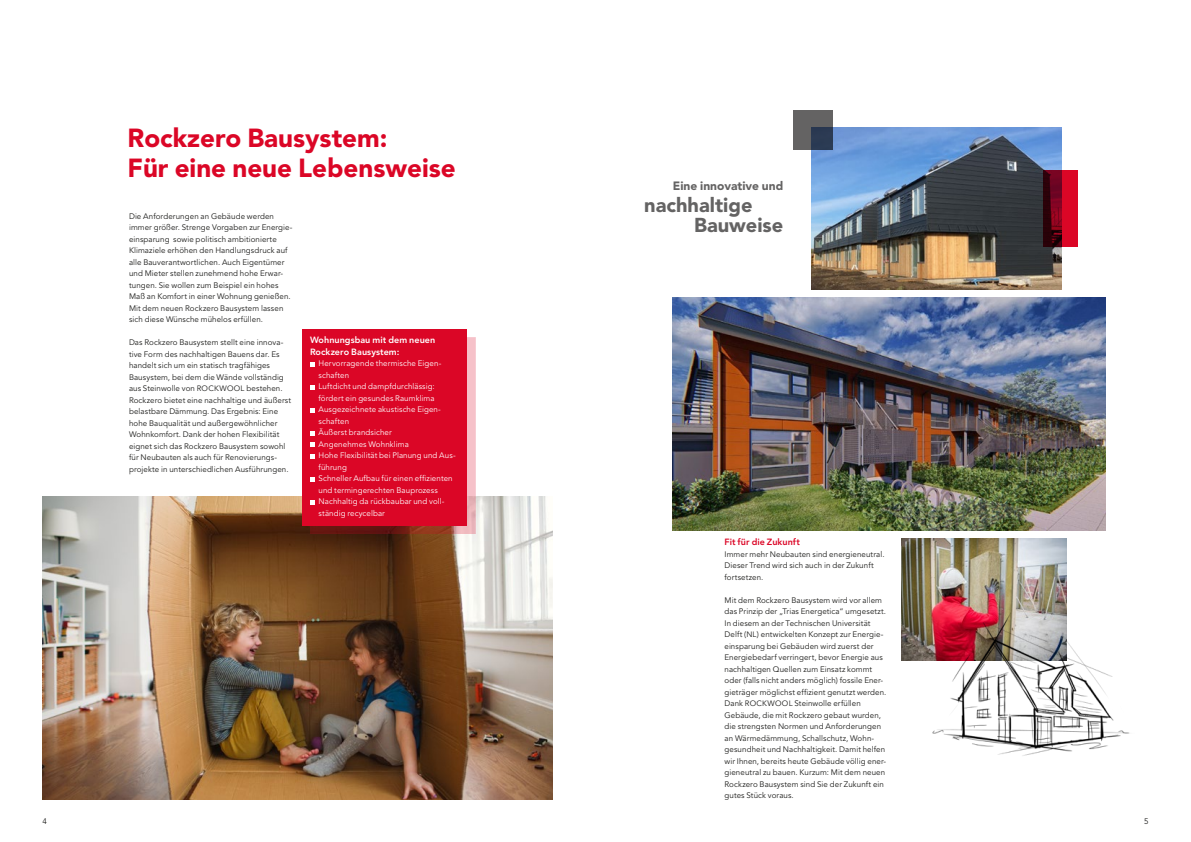
<style>
.page{position:relative;width:1191px;height:842px;background:#fff}
.page>*{position:absolute;margin:0;border:0;box-sizing:border-box;transform-origin:0 0}
.t1{font:900 26px/30px "Avenir LT Pro";color:#db0626}
.t2{font:900 20px "Avenir LT Pro";color:#646363}
.t3{font:900 12px "Avenir LT Pro";color:#646363}
.t4{font:800 9px/11.5px "Avenir LT Pro";letter-spacing:.005em;color:#fff}
.t5{font:800 9px "Avenir LT Pro";letter-spacing:.005em;color:#db0626}
.t6{font:8px/11.5px "Avenir LT Pro";letter-spacing:.01em;color:#1d1d1b}
.t7{font:8px/11.5px "Avenir LT Pro";letter-spacing:.01em;color:#fff}
.s1{font-size:7.8px}
</style>
<div class="page">
<img style="left:811px;top:128px;width:251px;height:161px">
<svg style="left:793px;top:111px;width:39px;height:39px;background:#51555d"></svg>
<svg style="left:1042px;top:170px;width:35px;height:77px;background:#8c051d"></svg>
<img style="left:43px;top:496px;width:510px;height:303px">
<div style="left:310px;top:337px;width:165px;height:197px;background:#db0626;opacity:.25"></div>
<div style="left:301px;top:329px;width:165px;height:196px;background:#db0626"></div>
<svg style="left:310px;top:362px;width:4px;height:4px"></svg>
<svg style="left:310px;top:385px;width:4px;height:4px"></svg>
<svg style="left:310px;top:408px;width:4px;height:4px"></svg>
<svg style="left:310px;top:431px;width:4px;height:4px"></svg>
<svg style="left:310px;top:443px;width:4px;height:4px"></svg>
<svg style="left:310px;top:454px;width:4px;height:4px"></svg>
<svg style="left:310px;top:477px;width:4px;height:4px"></svg>
<svg style="left:310px;top:500px;width:4px;height:4px"></svg>
<img style="left:901px;top:539px;width:165px;height:121px">
<img style="left:923px;top:602px;width:207px;height:154px">
<img style="left:673px;top:298px;width:432px;height:232px">
<h1 class="t1" style="left:128px;top:123px;width:330px">Rockzero Bausystem:<br>Für eine neue Lebensweise</h1>
<p class="t6" style="left:129px;top:210px;width:165px">Die Anforderungen an Gebäude werden immer größer. Strenge Vorgaben zur Energie&shy;einsparung sowie politisch ambitionierte-- Klimaziele erhöhen den Handlungsdruck auf alle Bauverantwortlichen. Auch Eigentümer und Mieter stellen zunehmend hohe Erwar&shy;tungen. Sie wollen zum Beispiel ein hohes Maß an Komfort in einer Wohnung genießen.<br>Mit dem neuen Rockzero Bausystem lassen sich diese Wünsche mühelos erfüllen.</p>
<p class="t6" style="left:129px;top:337px;width:164px">Das Rockzero Bausystem stellt eine innova&shy;tive Form des nachhaltigen Bauens dar. Es handelt sich um ein statisch tragfähiges Bausystem, bei dem die Wände vollständig aus Steinwolle von <span class="s1">ROCKWOOL</span> bestehen.<br>Rockzero bietet eine nachhaltige und äußerst belastbare Dämmung. Das Ergebnis: Eine hohe Bauqualität und außergewöhnlicher Wohnkomfort. Dank der hohen Flexibilität eignet sich das Rockzero Bausystem sowohl für Neubauten als auch für Renovierungs&shy;projekte in unterschiedlichen Ausführungen.</p>
<p class="t4" style="left:310px;top:335px;width:127px">Wohnungsbau mit dem neuen<br>Rockzero Bausystem:</p>
<p class="t7" style="left:318px;top:358px;width:139px">Hervorragende thermische Eigen&shy;schaften<br>Luftdicht und dampfdurchlässig: fördert ein gesundes Raumklima<br>Ausgezeichnete akustische Eigen&shy;schaften<br>Äußerst brandsicher<br>Angenehmes Wohnklima<br>Hohe Flexibilität bei Planung und Aus&shy;führung<br>Schneller Aufbau für einen effizienten und termingerechten Bauprozess<br>Nachhaltig da rückbaubar und voll&shy;ständig recycelbar</p>
<h3 class="t3" style="left:673px;top:179px;width:112px">Eine innovative und</h3>
<h2 class="t2" style="left:694px;top:213px;width:91px">Bauweise</h2>
<h2 class="t2" style="left:644px;top:193px;width:110px">nachhaltige</h2>
<p class="t5" style="left:724px;top:537px;width:77px">Fit für die Zukunft</p>
<p class="t6" style="left:724px;top:549px;width:161px">Immer mehr Neubauten sind energieneutral.<br>Dieser Trend wird sich auch in der Zukunft fortsetzen.</p>
<p class="t6" style="left:724px;top:595px;width:163px">Mit dem Rockzero Bausystem wird vor allem das Prinzip der „Trias Energetica“ umgesetzt.<br>In diesem an der Technischen Universität Delft (<span class="s1">NL</span>) entwickelten Konzept zur Energie&shy;einsparung bei Gebäuden wird zuerst der Energiebedarf verringert, bevor Energie aus nachhaltigen Quellen zum Einsatz kommt oder (falls nicht anders möglich) fossile Ener&shy;gieträger möglichst effizient genutzt werden.<br>Dank <span class="s1">ROCKWOOL</span> Steinwolle erfüllen Gebäude, die mit Rockzero gebaut wurden, die strengsten Normen und Anforderungen an Wärmedämmung, Schallschutz, Wohn&shy;gesundheit und Nachhaltigkeit. Damit helfen wir Ihnen, bereits heute Gebäude völlig ener&shy;gieneutral zu bauen. Kurzum: Mit dem neuen Rockzero Bausystem sind Sie der Zukunft ein gutes Stück voraus.</p>
<p class="t6" style="left:43px;top:815px;width:6px">4</p>
<p class="t6" style="left:1144px;top:815px;width:6px">5</p>
</div>
